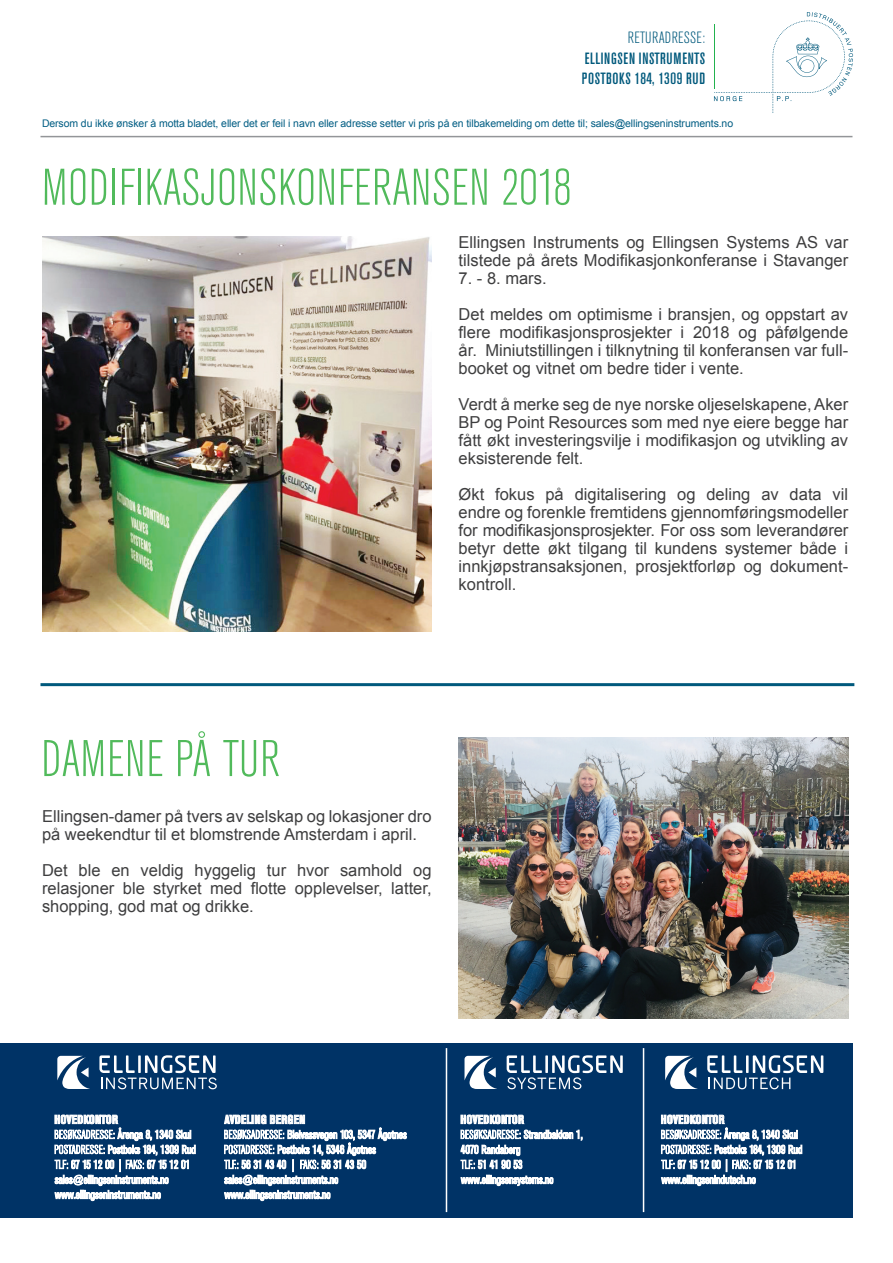
<style>
.page{position:relative;width:893px;height:1263px;background:#fff}
.page>*{position:absolute;margin:0;border:0;box-sizing:border-box;transform-origin:0 0}
.t1{font:300 condensed 51px "Akzidenz Grotesk BE";letter-spacing:.01em;color:#51ba5b}
.t2{font:16.5px/18px "Arial";color:#3e3e3f;text-align:justify}
.t3{font:500 condensed 16.2px/20.2px "Akzidenz Grotesk BE";letter-spacing:.04em;color:#00597c;text-align:justify}
.t4{font:10.5px "Arial";letter-spacing:-.01em;color:#005d83}
.s1{font-weight:300}
</style>
<div class="page">
<div style="left:0;top:1042px;width:852px;height:175px;background:#036"></div>
<svg style="left:714px;top:12px;width:139px;height:101px"></svg>
<hr style="left:714px;top:24px;width:1px;height:65px;background:#22b24e">
<hr style="left:40px;top:136px;width:812px;height:1px;background:#939598">
<hr style="left:40px;top:683px;width:814px;height:3px;background:#00597c">
<svg style="left:55px;top:1115px;width:140px;height:86px"></svg>
<svg style="left:661px;top:1115px;width:141px;height:71px"></svg>
<svg style="left:461px;top:1115px;width:121px;height:54px"></svg>
<svg style="left:461px;top:1175px;width:92px;height:11px"></svg>
<svg style="left:224px;top:1115px;width:183px;height:86px"></svg>
<svg style="left:57px;top:1056px;width:33px;height:33px"></svg>
<svg style="left:99px;top:1055px;width:118px;height:34px"></svg>
<hr style="left:446px;top:1048px;width:1px;height:164px;background:#fff">
<hr style="left:643px;top:1048px;width:1px;height:164px;background:#fff">
<svg style="left:464px;top:1056px;width:33px;height:33px"></svg>
<svg style="left:507px;top:1055px;width:116px;height:34px"></svg>
<svg style="left:665px;top:1056px;width:33px;height:33px"></svg>
<svg style="left:707px;top:1055px;width:116px;height:34px"></svg>
<img style="left:42px;top:236px;width:390px;height:395px">
<img style="left:459px;top:738px;width:389px;height:280px">
<p class="t3" style="left:582px;top:28px;width:125px;text-indent:46px"><span class="s1">RETURADRESSE:<br></span>ELLINGSEN INSTRUMENTS POSTBOKS 184, 1309 RUD</p>
<p class="t4" style="left:42px;top:116px;width:693px">Dersom du ikke ønsker å motta bladet, eller det er feil i navn eller adresse setter vi pris på en tilbakemelding om dette til; sales@ellingseninstruments.no</p>
<p class="t1" style="left:42px;top:160px;width:531px">MODIFIKASJONSKONFERANSEN 2018</p>
<p class="t2" style="left:459px;top:233px;width:391px">Ellingsen Instruments og Ellingsen Systems AS var tilstede på årets Modifikasjonkonferanse i Stavanger</p>
<p class="t2" style="left:459px;top:269px;width:90px">7. - 8. mars.</p>
<p class="t2" style="left:459px;top:305px;width:391px">Det meldes om optimisme i bransjen, og oppstart av flere modifikasjonsprosjekter i 2018 og påfølgende år. Miniutstillingen i tilknytning til konferansen var full&shy;booket og vitnet om bedre tider i vente.</p>
<p class="t2" style="left:459px;top:395px;width:391px">Verdt å merke seg de nye norske oljeselskapene, Aker BP og Point Resources som med nye eiere begge har fått økt investeringsvilje i modifikasjon og utvikling av eksisterende felt.</p>
<p class="t2" style="left:459px;top:485px;width:391px">Økt fokus på digitalisering og deling av data vil endre og forenkle fremtidens gjennomføringsmodeller for modifikasjonsprosjekter. For oss som leverandører betyr dette økt tilgang til kundens systemer både i innkjøpstransaksjonen, prosjektforløp og dokument&shy;kontroll.</p>
<p class="t1" style="left:41px;top:731px;width:240px">DAMENE PÅ TUR</p>
<p class="t2" style="left:42px;top:807px;width:391px">Ellingsen-damer på tvers av selskap og lokasjoner dro på weekendtur til et blomstrende Amsterdam i april.</p>
<p class="t2" style="left:42px;top:861px;width:391px">Det ble en veldig hyggelig tur hvor samhold og relasjoner ble styrket med flotte opplevelser, latter, shopping, god mat og drikke.</p>
</div>
